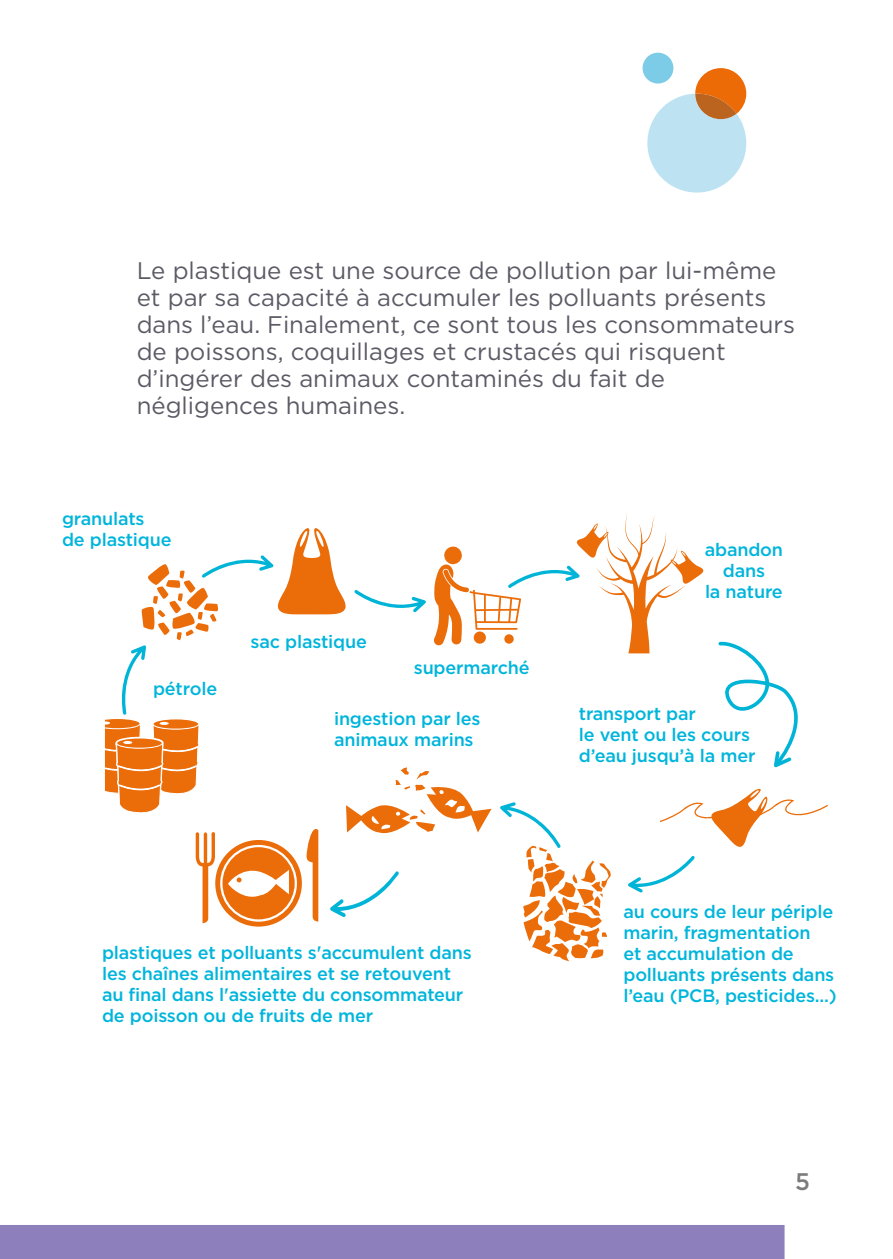
<style>
.page{position:relative;width:893px;height:1259px;background:#fff}
.page>*{position:absolute;margin:0;border:0;box-sizing:border-box;transform-origin:0 0}
.t1{font:24px/27px "Gotham";color:#5b5a65}
.t2{font:500 24px "Gotham";color:#7c7b7b}
.t3{font:500 18px/21px "Gotham";letter-spacing:-.01em;color:#00b5db}
</style>
<div class="page">
<svg style="left:105px;top:513px;width:723px;height:448px"></svg>
<div style="left:643px;top:53px;width:30px;height:31px;background:#7ccce8;border-radius:50%"></div>
<svg style="left:647px;top:68px;width:99px;height:125px"></svg>
<div style="left:0;top:1225px;width:784px;height:34px;background:#8c7fbb"></div>
<p class="t1" style="left:137px;top:257px;width:660px">Le plastique est une source de pollution par lui-même et par sa capacité à accumuler les polluants présents dans l’eau. Finalement, ce sont tous les consommateurs de poissons, coquillages et crustacés qui risquent d’ingérer des animaux contaminés du fait de négligences humaines.</p>
<p class="t3" style="left:62px;top:508px;width:111px">granulats de plastique</p>
<p class="t3" style="left:153px;top:678px;width:66px">pétrole</p>
<p class="t3" style="left:251px;top:630px;width:118px">sac plastique</p>
<p class="t3" style="left:414px;top:656px;width:117px">supermarché</p>
<p class="t3" style="left:334px;top:708px;width:148px">ingestion par les animaux marins</p>
<p class="t3" style="left:705px;top:538px;width:80px;text-align:center">abandon dans<br>la nature</p>
<p class="t3" style="left:579px;top:703px;width:178px">transport par<br>le vent ou les cours d’eau jusqu’à la mer</p>
<p class="t3" style="left:102px;top:941px;width:371px">plastiques et polluants s'accumulent dans les chaînes alimentaires et se retouvent au final dans l'assiette du consommateur de poisson ou de fruits de mer</p>
<p class="t3" style="left:623px;top:901px;width:215px">au cours de leur périple marin, fragmentation<br>et accumulation de polluants présents dans l’eau (PCB, pesticides...)</p>
<h1 class="t2" style="left:795px;top:1168px;width:16px">5</h1>
</div>
